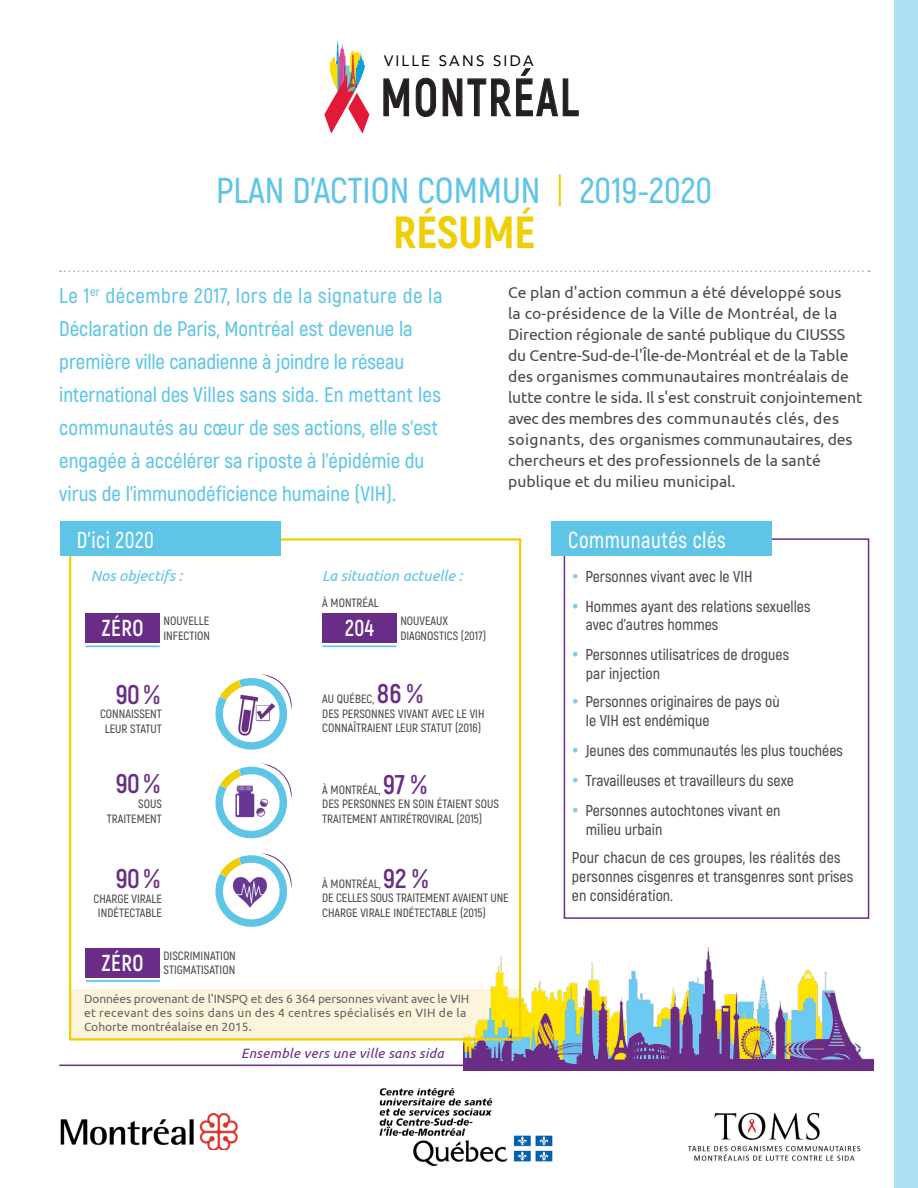
<style>
.page{position:relative;width:918px;height:1188px;background:#fff}
.page>*{position:absolute;margin:0;border:0;box-sizing:border-box;transform-origin:0 0}
.t1{font:700 52.65px "Akrobat";letter-spacing:.05em;color:#231f20;scale:.85 1}
.t2{font:800 45px "Akrobat";color:#efcf04}
.t3{font:600 36px "Akrobat";color:#5ec5e7}
.t4{font:700 27px "Akrobat";letter-spacing:-.015em;color:#692d87}
.t5{font:600 23.1px "Akrobat";letter-spacing:.025em;color:#fff;scale:.91 1}
.t6{font:700 23.1px "Akrobat";letter-spacing:.025em;color:#fff;scale:.91 1}
.t7{font:600 21px/33px "Akrobat";color:#5ec5e7}
.t8{font:15.75px/21px "Ubuntu";letter-spacing:-.005em;color:#4a4a49}
.t9{font:600 15.75px/18.9px "Akrobat";color:#4a4a49}
.t10{font:italic 15px "Ubuntu";color:#5ec4e7}
.t11{font:15px "Avenir LT Std";letter-spacing:.15em;color:#000}
.t12{font:italic 13.5px "Ubuntu";letter-spacing:.025em;color:#692d87}
.t13{font:600 12.15px/14.5px "Akrobat";color:#4a4a49}
.t14{font:12px/14.4px "Ubuntu";color:#646363}
.s1{font-weight:400;color:#efcf04}
.s2{color:#81ceeb}
</style>
<div class="page">
<div style="left:71px;top:989px;width:448px;height:52px;background:#fdf5db"></div>
<svg style="left:324px;top:39px;width:45px;height:95px"></svg>
<svg style="left:383px;top:78px;width:26px;height:39px"></svg>
<svg style="left:416px;top:77px;width:20px;height:40px"></svg>
<svg style="left:442px;top:68px;width:137px;height:49px"></svg>
<img style="left:379px;top:1088px;width:174px;height:78px">
<img style="left:60px;top:1113px;width:178px;height:37px">
<img style="left:687px;top:1112px;width:174px;height:49px">
<div style="left:894px;top:0;width:24px;height:1188px;background:#ade1f2"></div>
<svg style="left:60px;top:271px;width:810px;height:1px"></svg>
<hr style="left:59px;top:1065px;width:800px;height:1px;background:#692d87">
<img style="left:464px;top:937px;width:409px;height:133px">
<div style="left:69px;top:538px;width:452px;height:503px;border:2px solid #efcf04"></div>
<div style="left:86px;top:948px;width:74px;height:30px;background:#692d87"></div>
<hr style="left:86px;top:980px;width:74px;height:2px;background:#5ec5e7">
<div style="left:60px;top:521px;width:221px;height:34px;background:#5ec5e7"></div>
<div style="left:86px;top:613px;width:74px;height:30px;background:#692d87"></div>
<hr style="left:86px;top:645px;width:74px;height:2px;background:#5ec5e7">
<svg style="left:215px;top:674px;width:74px;height:76px"></svg>
<svg style="left:215px;top:763px;width:74px;height:76px"></svg>
<svg style="left:215px;top:853px;width:74px;height:74px"></svg>
<img style="left:230px;top:874px;width:43px;height:36px">
<div style="left:322px;top:613px;width:75px;height:30px;background:#692d87"></div>
<hr style="left:322px;top:645px;width:75px;height:2px;background:#5ec5e7">
<div style="left:564px;top:538px;width:305px;height:381px;border:2px solid #692d87"></div>
<div style="left:551px;top:521px;width:221px;height:34px;background:#5ec5e7"></div>
<p class="t11" style="left:384px;top:52px;width:151px">VILLE SANS SIDA</p>
<h1 class="t1" style="left:381px;top:65px;width:234px">MONTRÉAL</h1>
<h3 class="t3" style="left:216px;top:168px;width:498px">PLAN D’ACTION COMMUN <span class="s1">|</span> 2019-2020</h3>
<h2 class="t2" style="left:393px;top:203px;width:144px">RÉSUMÉ</h2>
<p class="t7" style="left:59px;top:279px;width:385px">Le 1<sup>er</sup> décembre 2017, lors de la signature de la Déclaration de Paris, Montréal est devenue la première ville canadienne à joindre le réseau international des Villes sans sida. En mettant les communautés au cœur de ses actions, elle s'est engagée à accélérer sa riposte à l'épidémie du virus de l'immunodéficience humaine (VIH).</p>
<p class="t8" style="left:508px;top:282px;width:356px">Ce plan d'action commun a été développé sous<br>la co-présidence de la Ville de Montréal, de la Direction régionale de santé publique du CIUSSS du Centre-Sud-de-l'Île-de-Montréal et de la Table des organismes communautaires montréalais de lutte contre le sida. Il s'est construit conjointement avec des membres des communautés clés, des soignants, des organismes communautaires, des chercheurs et des professionnels de la santé publique et du milieu municipal.</p>
<h3 class="t5" style="left:77px;top:526px;width:86px">D’ici 2020</h3>
<p class="t10" style="left:91px;top:566px;width:93px">Nos objectifs :</p>
<p class="t10" style="left:322px;top:566px;width:142px">La situation actuelle :</p>
<h3 class="t6" style="left:345px;top:614px;width:33px">204</h3>
<p class="t13" style="left:400px;top:614px;width:87px">NOUVEAUX<br>DIAGNOSTICS (2017)</p>
<p class="t13" style="left:322px;top:596px;width:58px">À MONTRÉAL</p>
<h3 class="t6" style="left:102px;top:614px;width:47px">ZÉRO</h3>
<p class="t13" style="left:164px;top:614px;width:48px">NOUVELLE<br>INFECTION</p>
<h3 class="t4" style="left:116px;top:678px;width:46px">90 %</h3>
<p class="t13" style="left:100px;top:707px;width:63px;text-align:center">CONNAISSENT<br>LEUR STATUT</p>
<h3 class="t4" style="left:116px;top:767px;width:46px">90 %</h3>
<p class="t13" style="left:107px;top:796px;width:57px;text-align:right">SOUS<br>TRAITEMENT</p>
<h3 class="t4" style="left:116px;top:862px;width:46px">90 %</h3>
<p class="t13" style="left:94px;top:891px;width:70px;text-align:center">CHARGE VIRALE<br>INDÉTECTABLE</p>
<h3 class="t6" style="left:102px;top:949px;width:47px">ZÉRO</h3>
<p class="t13" style="left:164px;top:948px;width:74px">DISCRIMINATION<br>STIGMATISATION</p>
<p class="t13" style="left:322px;top:692px;width:54px">AU QUÉBEC,</p>
<h3 class="t4" style="left:377px;top:677px;width:48px">86 %</h3>
<p class="t13" style="left:322px;top:706px;width:164px">DES PERSONNES VIVANT AVEC LE VIH<br>CONNAÎTRAIENT LEUR STATUT (2016)</p>
<p class="t13" style="left:322px;top:782px;width:60px">À MONTRÉAL,</p>
<h3 class="t4" style="left:383px;top:767px;width:45px">97 %</h3>
<p class="t13" style="left:322px;top:797px;width:178px">DES PERSONNES EN SOIN ÉTAIENT SOUS<br>TRAITEMENT ANTIRÉTROVIRAL (2015)</p>
<p class="t13" style="left:322px;top:876px;width:60px">À MONTRÉAL,</p>
<h3 class="t4" style="left:383px;top:861px;width:46px">92 %</h3>
<p class="t13" style="left:322px;top:891px;width:188px">DE CELLES SOUS TRAITEMENT AVAIENT UNE<br>CHARGE VIRALE INDÉTECTABLE (2015)</p>
<p class="t14" style="left:84px;top:991px;width:387px">Données provenant de l'INSPQ et des 6 364 personnes vivant avec le VIH et recevant des soins dans un des 4 centres spécialisés en VIH de la<br>Cohorte montréalaise en 2015.</p>
<p class="t12" style="left:241px;top:1045px;width:204px">Ensemble vers une ville sans sida</p>
<h3 class="t5" style="left:568px;top:526px;width:174px">Communautés clés</h3>
<p class="t9" style="left:572px;top:567px;width:182px"><span class="s2">•</span> Personnes vivant avec le VIH</p>
<p class="t9" style="left:586px;top:597px;width:226px;text-indent:-14px"><span class="s2">•</span> Hommes ayant des relations sexuelles avec d’autres hommes</p>
<p class="t9" style="left:586px;top:646px;width:205px;text-indent:-14px"><span class="s2">•</span> Personnes utilisatrices de drogues par injection</p>
<p class="t9" style="left:586px;top:692px;width:195px;text-indent:-14px"><span class="s2">•</span> Personnes originaires de pays où le VIH est endémique</p>
<p class="t9" style="left:572px;top:741px;width:273px"><span class="s2">•</span> Jeunes des communautés les plus touchées</p>
<p class="t9" style="left:572px;top:771px;width:224px"><span class="s2">•</span> Travailleuses et travailleurs du sexe</p>
<p class="t9" style="left:586px;top:801px;width:196px;text-indent:-14px"><span class="s2">•</span> Personnes autochtones vivant en milieu urbain</p>
<p class="t9" style="left:572px;top:848px;width:283px">Pour chacun de ces groupes, les réalités des personnes cisgenres et transgenres sont prises en considération.</p>
</div>
